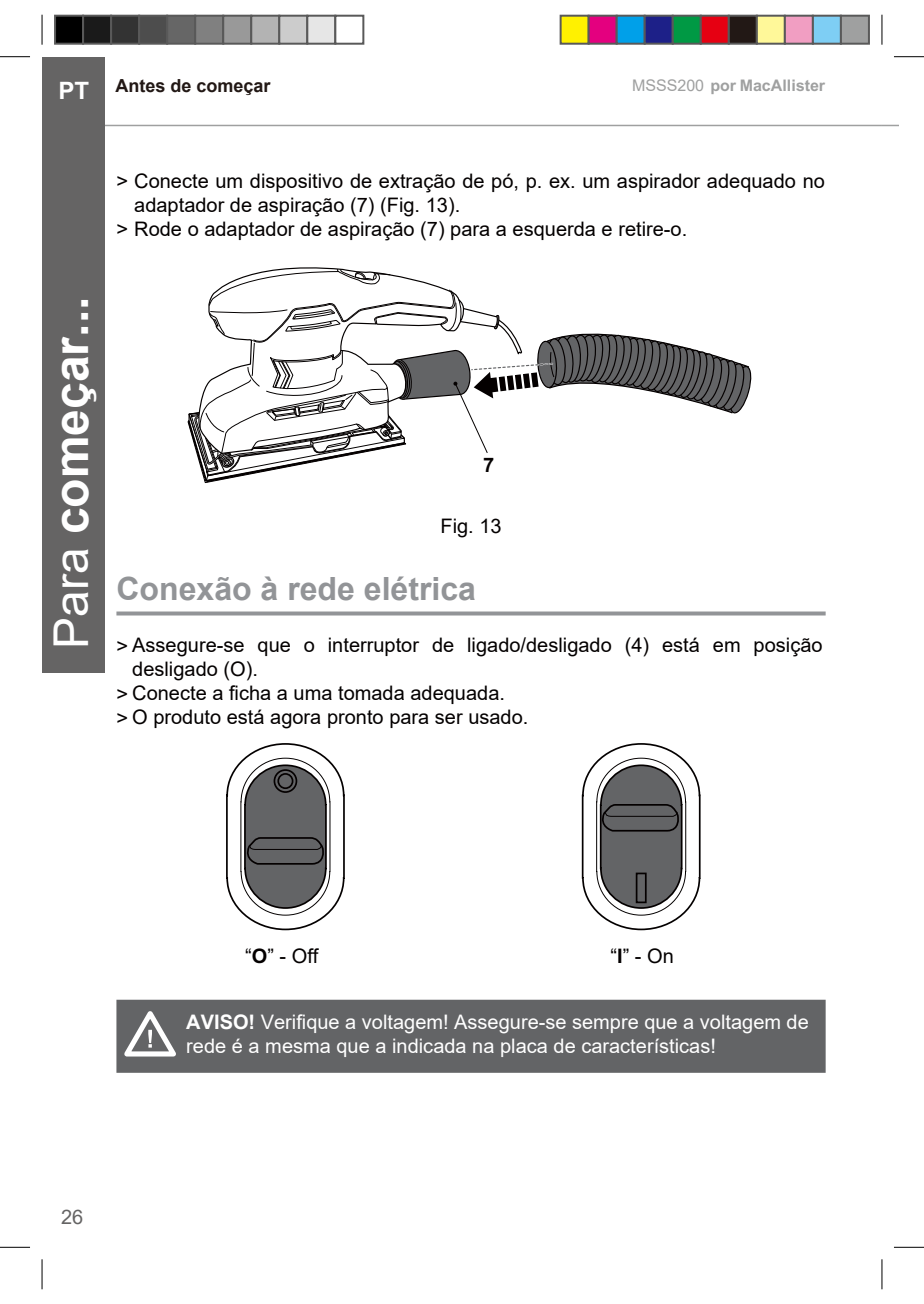
<style>
.page{position:relative;width:924px;height:1304px;background:#fff}
.page>*{position:absolute;margin:0;border:0;box-sizing:border-box;transform-origin:0 0}
.t1{font:700 48px "Arial";color:#fff}
.t2{font:700 32px "Arial";color:#929497}
.t3{font:20px "Arial";color:#040000}
.t4{font:20px/24px "Arial";color:#fff}
.t5{font:20px "Arial";color:#656464}
.t6{font:700 20px "Arial";color:#040000}
.t7{font:700 18px "Arial";color:#221815}
.t8{font:700 16px "Arial";color:#9fa0a0}
.s1{font-size:24px;color:#fff}
.s2{font-weight:400}
.s3{font-weight:700}
</style>
<div class="page">
<hr style="left:104px;top:125px;width:777px;height:1px;background:#9fa0a0">
<div style="left:42px;top:57px;width:63px;height:615px;background:#656464"></div>
<svg style="left:881px;top:125px;width:17px;height:1px"></svg>
<hr style="left:0;top:56px;width:30px;height:1px;background:#000">
<hr style="left:893px;top:56px;width:30px;height:1px;background:#000">
<hr style="left:0;top:1247px;width:30px;height:1px;background:#000">
<hr style="left:893px;top:1247px;width:30px;height:1px;background:#000">
<hr style="left:42px;top:15px;width:1px;height:30px;background:#000">
<hr style="left:42px;top:1259px;width:1px;height:30px;background:#000">
<hr style="left:881px;top:15px;width:1px;height:30px;background:#000">
<hr style="left:881px;top:1259px;width:1px;height:30px;background:#000">
<div style="left:54px;top:15px;width:30px;height:30px;background:#000;border:2px solid #595959"></div>
<div style="left:82px;top:15px;width:30px;height:30px;background:#1a1a1a;border:2px solid #595959"></div>
<div style="left:110px;top:15px;width:30px;height:30px;background:#333;border:2px solid #595959"></div>
<div style="left:138px;top:15px;width:30px;height:30px;background:#4d4d4d;border:2px solid #595959"></div>
<div style="left:166px;top:15px;width:30px;height:30px;background:#666;border:2px solid #595959"></div>
<div style="left:194px;top:15px;width:30px;height:30px;background:#808080;border:2px solid #595959"></div>
<div style="left:222px;top:15px;width:30px;height:30px;background:#999;border:2px solid #595959"></div>
<div style="left:250px;top:15px;width:30px;height:30px;background:#b3b3b3;border:2px solid #595959"></div>
<div style="left:278px;top:15px;width:30px;height:30px;background:#ccc;border:2px solid #595959"></div>
<div style="left:306px;top:15px;width:30px;height:30px;background:#e6e6e6;border:2px solid #595959"></div>
<div style="left:334px;top:15px;width:30px;height:30px;background:#fff;border:2px solid #595959"></div>
<div style="left:560px;top:16px;width:28px;height:28px;background:#fff100"></div>
<div style="left:559px;top:15px;width:30px;height:30px;border:2px solid #595959"></div>
<div style="left:588px;top:16px;width:28px;height:28px;background:#e4007f"></div>
<div style="left:587px;top:15px;width:30px;height:30px;border:2px solid #595959"></div>
<div style="left:616px;top:16px;width:28px;height:28px;background:#00a0e9"></div>
<div style="left:615px;top:15px;width:30px;height:30px;border:2px solid #595959"></div>
<div style="left:644px;top:16px;width:28px;height:28px;background:#1d2088"></div>
<div style="left:643px;top:15px;width:30px;height:30px;border:2px solid #595959"></div>
<div style="left:672px;top:16px;width:28px;height:28px;background:#094"></div>
<div style="left:671px;top:15px;width:30px;height:30px;border:2px solid #595959"></div>
<div style="left:700px;top:16px;width:28px;height:28px;background:#e60012"></div>
<div style="left:699px;top:15px;width:30px;height:30px;border:2px solid #595959"></div>
<div style="left:728px;top:16px;width:28px;height:28px;background:#221815"></div>
<div style="left:727px;top:15px;width:30px;height:30px;border:2px solid #595959"></div>
<div style="left:756px;top:16px;width:28px;height:28px;background:#fff899"></div>
<div style="left:755px;top:15px;width:30px;height:30px;border:2px solid #595959"></div>
<div style="left:784px;top:16px;width:28px;height:28px;background:#f19ec2"></div>
<div style="left:783px;top:15px;width:30px;height:30px;border:2px solid #595959"></div>
<div style="left:812px;top:16px;width:28px;height:28px;background:#7ecef4"></div>
<div style="left:811px;top:15px;width:30px;height:30px;border:2px solid #595959"></div>
<div style="left:840px;top:16px;width:28px;height:28px;background:#9fa0a0"></div>
<div style="left:839px;top:15px;width:30px;height:30px;border:2px solid #595959"></div>
<svg style="left:116px;top:611px;width:709px;height:4px;background:#9fa1a4"></svg>
<svg style="left:187px;top:269px;width:565px;height:214px"></svg>
<svg style="left:226px;top:743px;width:119px;height:188px"></svg>
<div style="left:273px;top:769px;width:24px;height:24px;border:2px solid #040000;border-radius:50%"></div>
<div style="left:277px;top:773px;width:16px;height:16px;border:2px solid #040000;border-radius:50%"></div>
<svg style="left:581px;top:743px;width:120px;height:188px"></svg>
<div style="left:635px;top:873px;width:11px;height:30px;border:2px solid #040000"></div>
<div style="left:116px;top:1000px;width:709px;height:73px;background:#636466"></div>
<svg style="left:118px;top:1007px;width:64px;height:52px"></svg>
<p class="t7" style="left:58px;top:73px;width:213px"><span class="s1">PT</span> Antes de começar</p>
<p class="t8" style="left:631px;top:76px;width:194px"><span class="s2">MSSS200</span> por MacAllister</p>
<p class="t3" style="left:116px;top:167px;width:709px">&gt; Conecte um dispositivo de extração de pó, p. ex. um aspirador adequado no</p>
<p class="t3" style="left:116px;top:215px;width:572px">&gt; Rode o adaptador de aspiração (7) para a esquerda e retire-o.</p>
<p class="t3" style="left:134px;top:191px;width:327px">adaptador de aspiração (7) (Fig. 13).</p>
<h1 class="t1" style="left:37px;top:649px;width:354px;rotate:-90deg"><span class="s2">Para</span> começar...</h1>
<p class="t6" style="left:483px;top:454px;width:13px">7</p>
<p class="t3" style="left:440px;top:513px;width:63px">Fig. 13</p>
<h2 class="t2" style="left:116px;top:566px;width:361px">Conexão à rede elétrica</h2>
<p class="t3" style="left:116px;top:631px;width:707px">&gt; Assegure-se que o interruptor de ligado/desligado (4) está em posição</p>
<p class="t3" style="left:132px;top:655px;width:127px">desligado (O).</p>
<p class="t3" style="left:116px;top:679px;width:390px">&gt; Conecte a ficha a uma tomada adequada.</p>
<p class="t3" style="left:116px;top:703px;width:413px">&gt; O produto está agora pronto para ser usado.</p>
<p class="t5" style="left:61px;top:1204px;width:24px">26</p>
<p class="t3" style="left:245px;top:943px;width:75px">“<span class="s3">O</span>” - Off</p>
<p class="t3" style="left:610px;top:943px;width:65px">“<span class="s3">I</span>” - On</p>
<p class="t4" style="left:186px;top:1010px;width:623px"><span class="s3">AVISO!</span> Verifique a voltagem! Assegure-se sempre que a voltagem de rede é a mesma que a indicada na placa de características!</p>
</div>
